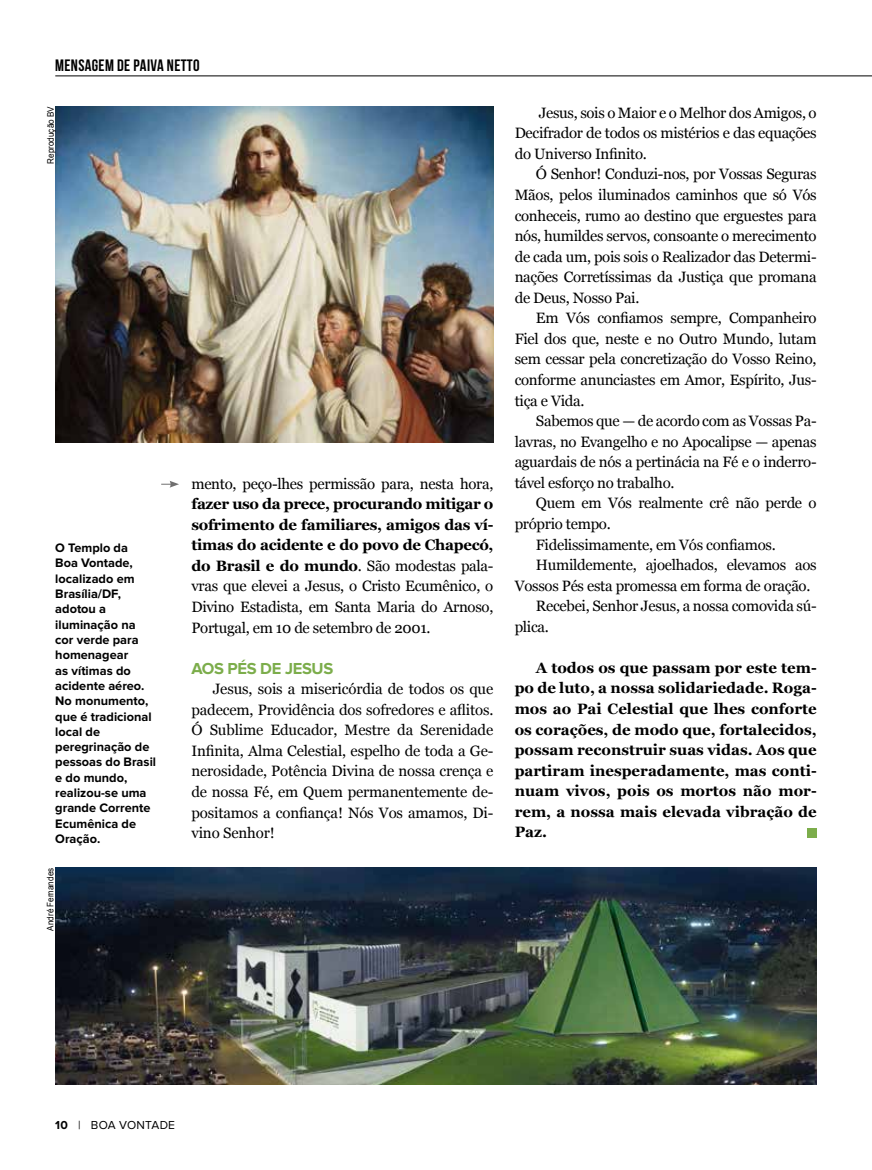
<style>
.page{position:relative;width:872px;height:1170px;background:#fff}
.page>*{position:absolute;margin:0;border:0;box-sizing:border-box;transform-origin:0 0}
.t1{font:700 16.5px "Bebas Neue";letter-spacing:.02em;color:#000}
.t2{font:700 16.5px "Proxima Nova";letter-spacing:-.02em;color:#7cad4b}
.t3{font:15px/20.5px "Georgia";letter-spacing:-.02em;color:#000;text-align:justify}
.t4{font:700 15px/20.5px "Georgia";color:#000;text-align:justify}
.t5{font:700 12.75px/15.3px "Proxima Nova";color:#000}
.t6{font:12px "Proxima Nova";letter-spacing:.02em;color:#000}
.t7{font:9px "Arial";color:#000;scale:.9 1}
.s1{font-weight:700}
</style>
<div class="page">
<img style="left:55px;top:106px;width:438px;height:336px">
<img style="left:55px;top:867px;width:761px;height:217px">
<div style="left:807px;top:828px;width:9px;height:9px;background:#7cad4b"></div>
<hr style="left:55px;top:75px;width:817px;height:1px;background:#000">
<svg style="left:161px;top:481px;width:18px;height:6px"></svg>
<p class="t1" style="left:55px;top:56px;width:146px">MENSAGEM DE PAIVA NETTO</p>
<p class="t7" style="left:45px;top:163px;width:65px;rotate:-90deg">Reprodução BV</p>
<p class="t5" style="left:55px;top:540px;width:102px">O Templo da<br>Boa Vontade, localizado em<br>Brasília/DF, adotou a iluminação na cor verde para homenagear<br>as vítimas do acidente aéreo.<br>No monumento, que é tradicional local de peregrinação de pessoas do Brasil e do mundo, realizou-se uma grande Corrente<br>Ecumênica de<br>Oração.</p>
<p class="t7" style="left:44px;top:930px;width:71px;rotate:-90deg">André Fernandes</p>
<p class="t3" style="left:191px;top:472px;width:303px">mento, peço-lhes permissão para, nesta hora,</p>
<p class="t3" style="left:191px;top:493px;width:303px"><span class="s1">fazer uso da prece, procurando mitigar o sofrimento de familiares, amigos das ví&shy;timas do acidente e do povo de Chapecó, do Brasil e do mundo</span>. São modestas pala&shy;vras que elevei a Jesus, o Cristo Ecumênico, o Divino Estadista, em Santa Maria do Arnoso, Portugal, em 10 de setembro de 2001.</p>
<p class="t2" style="left:191px;top:658px;width:143px">AOS PÉS DE JESUS</p>
<p class="t3" style="left:191px;top:678px;width:303px;text-indent:21px">Jesus, sois a misericórdia de todos os que padecem, Providência dos sofredores e aflitos.<br>Ó Sublime Educador, Mestre da Serenidade Infinita, Alma Celestial, espelho de toda a Ge&shy;nerosidade, Potência Divina de nossa crença e de nossa Fé, em Quem permanentemente de&shy;positamos a confiança! Nós Vos amamos, Di&shy;vino Senhor!</p>
<p class="t3" style="left:514px;top:102px;width:303px;text-indent:24px">Jesus, sois o Maior e o Melhor dos Amigos, o Decifrador de todos os mistérios e das equações do Universo Infinito.</p>
<p class="t3" style="left:514px;top:163px;width:303px;text-indent:21px">Ó Senhor! Conduzi-nos, por Vossas Seguras Mãos, pelos iluminados caminhos que só Vós conheceis, rumo ao destino que erguestes para nós, humildes servos, consoante o merecimento de cada um, pois sois o Realizador das Determi&shy;nações Corretíssimas da Justiça que promana de Deus, Nosso Pai.</p>
<p class="t3" style="left:514px;top:307px;width:303px;text-indent:21px">Em Vós confiamos sempre, Companheiro Fiel dos que, neste e no Outro Mundo, lutam sem cessar pela concretização do Vosso Reino, conforme anunciastes em Amor, Espírito, Jus&shy;tiça e Vida.</p>
<p class="t3" style="left:514px;top:410px;width:303px;text-indent:21px">Sabemos que — de acordo com as Vossas Pa&shy;lavras, no Evangelho e no Apocalipse — apenas aguardais de nós a pertinácia na Fé e o inderro&shy;tável esforço no trabalho.</p>
<p class="t3" style="left:536px;top:492px;width:282px">Quem em Vós realmente crê não perde o</p>
<p class="t3" style="left:514px;top:513px;width:98px">próprio tempo.</p>
<p class="t3" style="left:536px;top:533px;width:241px">Fidelissimamente, em Vós confiamos.</p>
<p class="t3" style="left:536px;top:554px;width:282px">Humildemente, ajoelhados, elevamos aos</p>
<p class="t3" style="left:514px;top:574px;width:297px">Vossos Pés esta promessa em forma de oração.</p>
<p class="t3" style="left:536px;top:595px;width:282px">Recebei, Senhor Jesus, a nossa comovida sú-</p>
<p class="t3" style="left:514px;top:615px;width:36px">plica.</p>
<p class="t4" style="left:514px;top:656px;width:303px;text-indent:21px">A todos os que passam por este tem&shy;po de luto, a nossa solidariedade. Roga&shy;mos ao Pai Celestial que lhes conforte os corações, de modo que, fortalecidos, possam reconstruir suas vidas. Aos que partiram inesperadamente, mas conti&shy;nuam vivos, pois os mortos não mor&shy;rem, a nossa mais elevada vibração de Paz.</p>
<p class="t6" style="left:55px;top:1117px;width:121px"><span class="s1">10</span> | BOA VONTADE</p>
</div>
